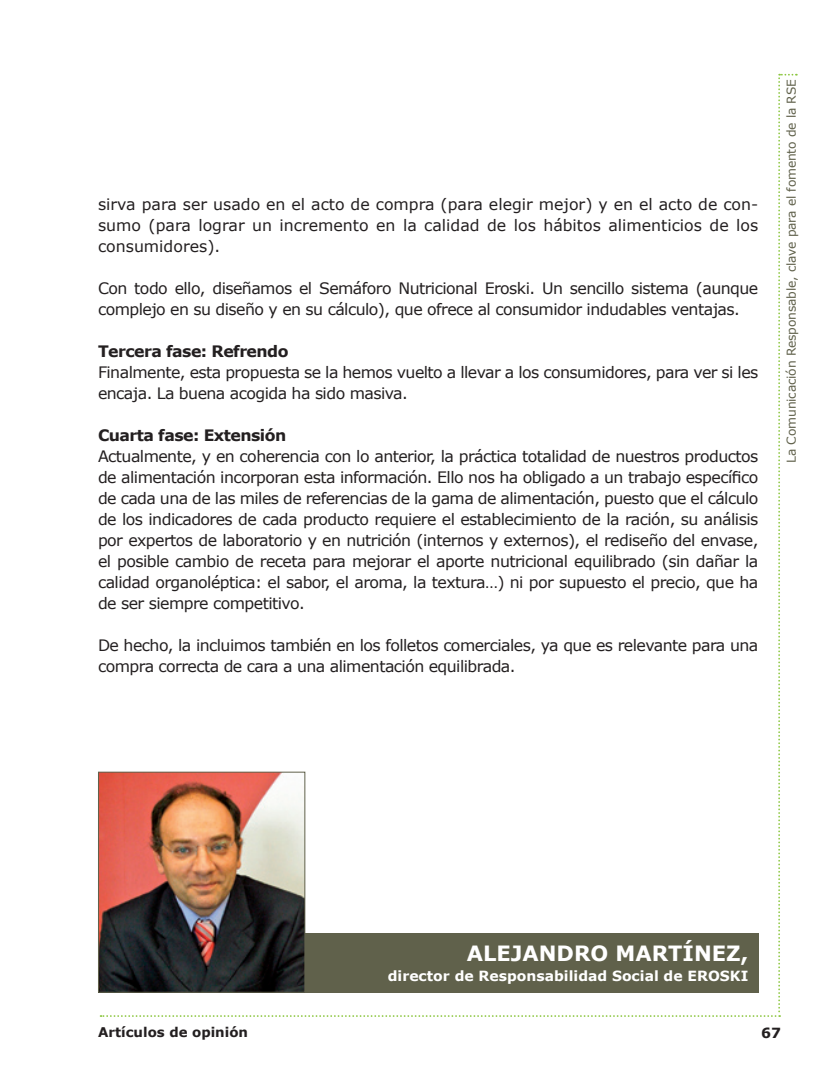
<style>
.page{position:relative;width:834px;height:1092px;background:#fff}
.page>*{position:absolute;margin:0;border:0;box-sizing:border-box;transform-origin:0 0}
.t1{font:700 21px "Verdana";color:#fff}
.t2{font:15.75px/21px "Verdana";letter-spacing:-.035em;color:#231f20}
.t3{font:700 15.75px "Verdana";letter-spacing:-.035em;color:#231f20}
.t4{font:700 14px "Verdana";color:#fff}
.t5{font:700 14px "Verdana";color:#231f20}
.t6{font:700 13.3px "Verdana";color:#231f20}
.t7{font:12.25px "Verdana";letter-spacing:-.01em;color:#60614b}
</style>
<div class="page">
<div style="left:98px;top:933px;width:660px;height:59px;background:#60614b"></div>
<img style="left:100px;top:773px;width:203px;height:217px">
<div style="left:98px;top:771px;width:207px;height:221px;border:1px solid #60614b"></div>
<p class="t2" style="left:98px;top:194px;width:661px;text-align:justify">sirva para ser usado en el acto de compra (para elegir mejor) y en el acto de con&shy;sumo (para lograr un incremento en la calidad de los hábitos alimenticios de los consumidores).</p>
<p class="t2" style="left:98px;top:278px;width:661px">Con todo ello, diseñamos el Semáforo Nutricional Eroski. Un sencillo sistema (aunque complejo en su diseño y en su cálculo), que ofrece al consumidor indudables ventajas.</p>
<p class="t3" style="left:98px;top:341px;width:192px">Tercera fase: Refrendo</p>
<p class="t2" style="left:98px;top:362px;width:661px">Finalmente, esta propuesta se la hemos vuelto a llevar a los consumidores, para ver si les encaja. La buena acogida ha sido masiva.</p>
<p class="t3" style="left:98px;top:425px;width:190px">Cuarta fase: Extensión</p>
<p class="t2" style="left:98px;top:446px;width:661px;text-align:justify">Actualmente, y en coherencia con lo anterior, la práctica totalidad de nuestros productos de alimentación incorporan esta información. Ello nos ha obligado a un trabajo específico de cada una de las miles de referencias de la gama de alimentación, puesto que el cálculo de los indicadores de cada producto requiere el establecimiento de la ración, su análisis por expertos de laboratorio y en nutrición (internos y externos), el rediseño del envase, el posible cambio de receta para mejorar el aporte nutricional equilibrado (sin dañar la calidad organoléptica: el sabor, el aroma, la textura…) ni por supuesto el precio, que ha de ser siempre competitivo.</p>
<p class="t2" style="left:98px;top:635px;width:661px">De hecho, la incluimos también en los folletos comerciales, ya que es relevante para una compra correcta de cara a una alimentación equilibrada.</p>
<p class="t7" style="left:783px;top:462px;width:385px;rotate:-90deg">La Comunicación Responsable, clave para el fomento de la RSE</p>
<p class="t1" style="left:466px;top:939px;width:217px">ALEJAN DRO MARTÍNEZ</p>
<p class="t1" style="left:740px;top:939px;width:9px">,</p>
<p class="t4" style="left:388px;top:966px;width:360px">director de Responsabilidad Social de E ROSKI</p>
<p class="t6" style="left:98px;top:1023px;width:151px">Artículos de opinión</p>
<p class="t5" style="left:761px;top:1023px;width:21px">67</p>
</div>
